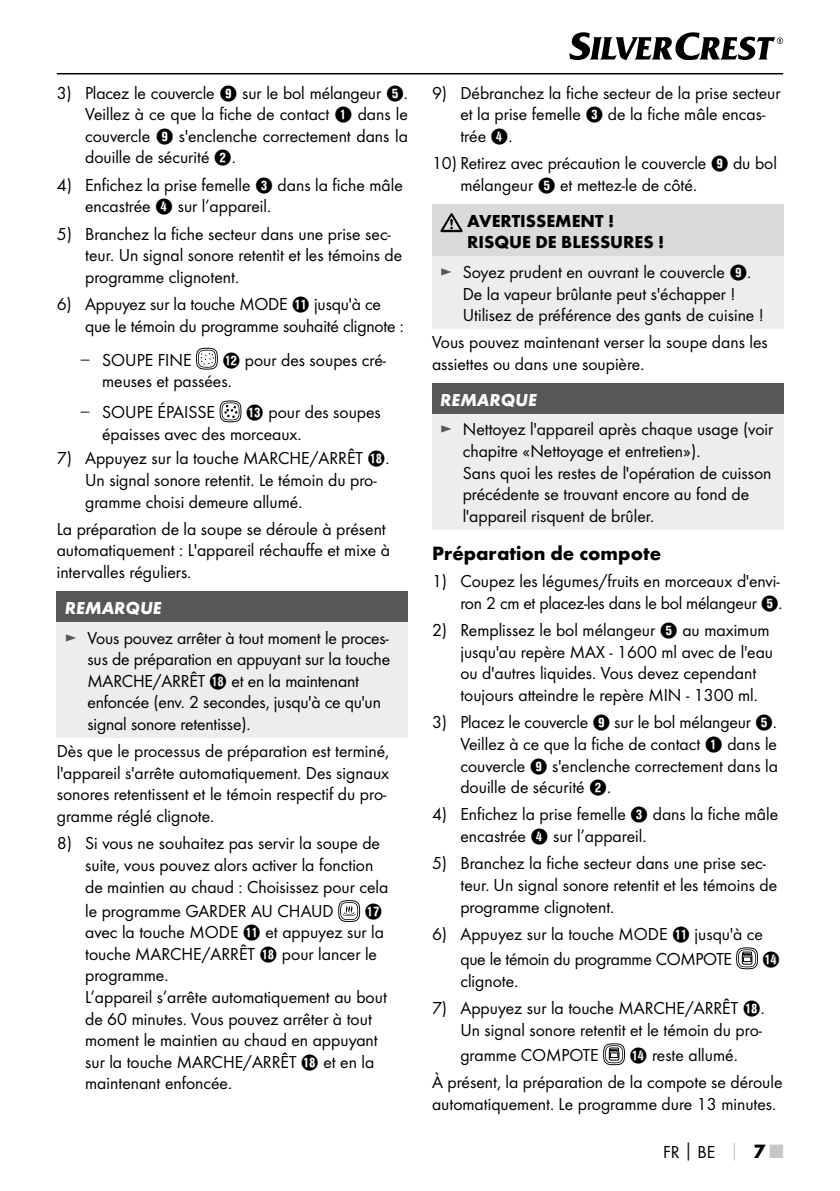
<style>
.page{position:relative;width:840px;height:1191px;background:#fff}
.page>*{position:absolute;margin:0;border:0;box-sizing:border-box;transform-origin:0 0}
.t1{font:700 20px "Futura";color:#000}
.t2{font:18px/21.6px "Futura Boo";color:#000}
.t3{font:700 18px/21.6px "Futura";color:#000}
.t4{font:italic 700 18px "Futura";color:#fff}
.t5{font:18px "Hako PI Nummern";color:#000}
.s1{font-family:"Hako PI Nummern"}
.s2{font-family:"Verdana";color:#575756}
.s3{color:#575756}
.s4{font-family:"Futura";font-weight:700}
.s5{font-family:"Futura";font-weight:700;color:#c6c6c6}
.s6{font-family:"Futura";font-weight:700;font-size:20px}
.s7{font-family:"Futura";font-weight:700;font-size:20px;color:#c6c6c6}
</style>
<div class="page">
<hr style="left:57px;top:73px;width:725px;height:1px;background:#000">
<svg style="left:569px;top:32px;width:213px;height:28px"></svg>
<svg style="left:196px;top:348px;width:22px;height:21px"></svg>
<svg style="left:219px;top:400px;width:22px;height:22px"></svg>
<div style="left:57px;top:592px;width:351px;height:30px;background:#575756"></div>
<div style="left:57px;top:622px;width:351px;height:116px;background:#ededed"></div>
<svg style="left:338px;top:900px;width:22px;height:22px"></svg>
<div style="left:432px;top:204px;width:351px;height:52px;background:#dadada"></div>
<div style="left:432px;top:256px;width:351px;height:73px;background:#ededed"></div>
<svg style="left:440px;top:213px;width:22px;height:19px"></svg>
<div style="left:432px;top:384px;width:351px;height:30px;background:#575756"></div>
<div style="left:432px;top:414px;width:351px;height:116px;background:#ededed"></div>
<svg style="left:736px;top:947px;width:21px;height:22px"></svg>
<svg style="left:603px;top:1043px;width:21px;height:22px"></svg>
<p class="t2" style="left:85px;top:82px;width:324px;text-indent:-28px">3) Placez le couvercle <span class="s1">9</span> sur le bol mélangeur <span class="s1">5</span>.<br>Veillez à ce que la fiche de contact <span class="s1">1</span> dans le couvercle <span class="s1">9</span> s'enclenche correctement dans la douille de sécurité <span class="s1">2</span>.</p>
<p class="t2" style="left:85px;top:174px;width:319px;text-indent:-28px">4) Enfichez la prise femelle <span class="s1">3</span> dans la fiche mâle encastrée <span class="s1">4</span> sur l’appareil.</p>
<p class="t2" style="left:85px;top:223px;width:318px;text-indent:-28px">5) Branchez la fiche secteur dans une prise sec&shy;teur. Un signal sonore retentit et les témoins de programme clignotent.</p>
<p class="t2" style="left:85px;top:293px;width:320px;text-indent:-28px">6) Appuyez sur la touche MODE <span class="s1">Q</span> jusqu'à ce que le témoin du programme souhaité clignote :</p>
<p class="t2" style="left:79px;top:349px;width:113px"><span class="s2">–</span> SOUPE FINE</p>
<p class="t2" style="left:102px;top:349px;width:285px;text-indent:120px"><span class="s1">W</span> pour des soupes cré&shy;meuses et passées.</p>
<p class="t2" style="left:79px;top:401px;width:137px"><span class="s2">–</span> SOUPE ÉPAISSE</p>
<p class="t2" style="left:102px;top:401px;width:280px;text-indent:144px"><span class="s1">E</span> pour des soupes épaisses avec des morceaux.</p>
<p class="t2" style="left:85px;top:447px;width:303px;text-indent:-28px">7) Appuyez sur la touche MARCHE/ARRÊT <span class="s1">I</span>.<br>Un signal sonore retentit. Le témoin du pro&shy;gramme choisi demeure allumé.</p>
<p class="t2" style="left:57px;top:518px;width:334px">La préparation de la soupe se déroule à présent automatiquement : L'appareil réchauffe et mixe à intervalles réguliers.</p>
<p class="t4" style="left:65px;top:597px;width:98px">REMARQUE</p>
<p class="t2" style="left:87px;top:626px;width:304px;text-indent:-23px"><span class="s3">►</span> Vous pouvez arrêter à tout moment le proces&shy;sus de préparation en appuyant sur la touche MARCHE/ARRÊT <span class="s1">I</span> et en la maintenant enfoncée (env. 2 secondes, jusqu'à ce qu'un signal sonore retentisse).</p>
<p class="t2" style="left:57px;top:740px;width:334px">Dès que le processus de préparation est terminé, l'appareil s'arrête automatiquement. Des signaux sonores retentissent et le témoin respectif du pro&shy;gramme réglé clignote.</p>
<p class="t2" style="left:85px;top:832px;width:304px;text-indent:-28px">8) Si vous ne souhaitez pas servir la soupe de suite, vous pouvez alors activer la fonction de maintien au chaud : Choisissez pour cela</p>
<p class="t2" style="left:85px;top:899px;width:250px">le programme GARDER AU CHAUD</p>
<p class="t5" style="left:364px;top:902px;width:19px">U</p>
<p class="t2" style="left:85px;top:921px;width:303px">avec la touche MODE <span class="s1">Q</span> et appuyez sur la touche MARCHE/ARRÊT <span class="s1">I</span> pour lancer le programme.<br>L’appareil s’arrête automatiquement au bout de 60 minutes. Vous pouvez arrêter à tout moment le maintien au chaud en appuyant sur la touche MARCHE/ARRÊT <span class="s1">I</span> et en la maintenant enfoncée.</p>
<p class="t2" style="left:460px;top:82px;width:321px;text-indent:-28px">9) Débranchez la fiche secteur de la prise secteur et la prise femelle <span class="s1">3</span> de la fiche mâle encas&shy;trée <span class="s1">4</span>.</p>
<p class="t2" style="left:460px;top:152px;width:318px;text-indent:-28px">10) Retirez avec précaution le couvercle <span class="s1">9</span> du bol mélangeur <span class="s1">5</span> et mettez-le de côté.</p>
<p class="t3" style="left:467px;top:210px;width:198px">AVERTISSEMENT !<br>RISQUE DE BLESSURES !</p>
<p class="t2" style="left:462px;top:261px;width:302px;text-indent:-23px"><span class="s3">►</span> Soyez prudent en ouvrant le couvercle <span class="s1">9</span>.<br>De la vapeur brûlante peut s'échapper !<br>Utilisez de préférence des gants de cuisine !</p>
<p class="t2" style="left:432px;top:331px;width:337px">Vous pouvez maintenant verser la soupe dans les assiettes ou dans une soupière.</p>
<p class="t4" style="left:440px;top:389px;width:98px">REMARQUE</p>
<p class="t2" style="left:462px;top:418px;width:312px;text-indent:-23px"><span class="s3">►</span> Nettoyez l'appareil après chaque usage (voir chapitre «Nettoyage et entretien»).<br>Sans quoi les restes de l'opération de cuisson précédente se trouvant encore au fond de l'appareil risquent de brûler.</p>
<p class="t1" style="left:432px;top:541px;width:231px">Préparation de compote</p>
<p class="t2" style="left:432px;top:570px;width:349px;text-align:right">1) Coupez les légumes/fruits en morceaux d'envi&shy;ron 2 cm et placez-les dans le bol mélangeur <span class="s1">5</span>.</p>
<p class="t2" style="left:460px;top:619px;width:314px;text-indent:-28px">2) Remplissez le bol mélangeur <span class="s1">5</span> au maximum jusqu'au repère MAX - 1600 ml avec de l'eau ou d'autres liquides. Vous devez cependant toujours atteindre le repère MIN - 1300 ml.</p>
<p class="t2" style="left:460px;top:711px;width:319px;text-indent:-28px">3) Placez le couvercle <span class="s1">9</span> sur le bol mélangeur <span class="s1">5</span>.<br>Veillez à ce que la fiche de contact <span class="s1">1</span> dans le couvercle <span class="s1">9</span> s'enclenche correctement dans la douille de sécurité <span class="s1">2</span>.</p>
<p class="t2" style="left:460px;top:803px;width:319px;text-indent:-28px">4) Enfichez la prise femelle <span class="s1">3</span> dans la fiche mâle encastrée <span class="s1">4</span> sur l’appareil.</p>
<p class="t2" style="left:460px;top:852px;width:318px;text-indent:-28px">5) Branchez la fiche secteur dans une prise sec&shy;teur. Un signal sonore retentit et les témoins de programme clignotent.</p>
<p class="t2" style="left:432px;top:921px;width:332px;line-height:25.4px;text-align:center">6) Appuyez sur la touche MODE <span class="s1">Q</span> jusqu'à ce que le témoin du programme COMPOTE</p>
<p class="t5" style="left:761px;top:951px;width:19px">R</p>
<p class="t2" style="left:460px;top:970px;width:57px">clignote.</p>
<p class="t2" style="left:432px;top:997px;width:332px;text-align:right">7) Appuyez sur la touche MARCHE/ARRÊT <span class="s1">I</span>.<br>Un signal sonore retentit et le témoin du pro-</p>
<p class="t2" style="left:460px;top:1044px;width:140px">gramme COMPOTE</p>
<p class="t2" style="left:432px;top:1041px;width:352px;line-height:27.2px;text-indent:197px"><span class="s1">R</span> reste allumé.<br>À présent, la préparation de la compote se déroule</p>
<p class="t2" style="left:432px;top:1093px;width:343px">automatiquement. Le programme dure 13 minutes.</p>
<p class="t2" style="left:662px;top:1141px;width:121px">FR<span class="s4">│</span>BE <span class="s5">│</span> <span class="s6">7</span> <span class="s7">■</span></p>
</div>
